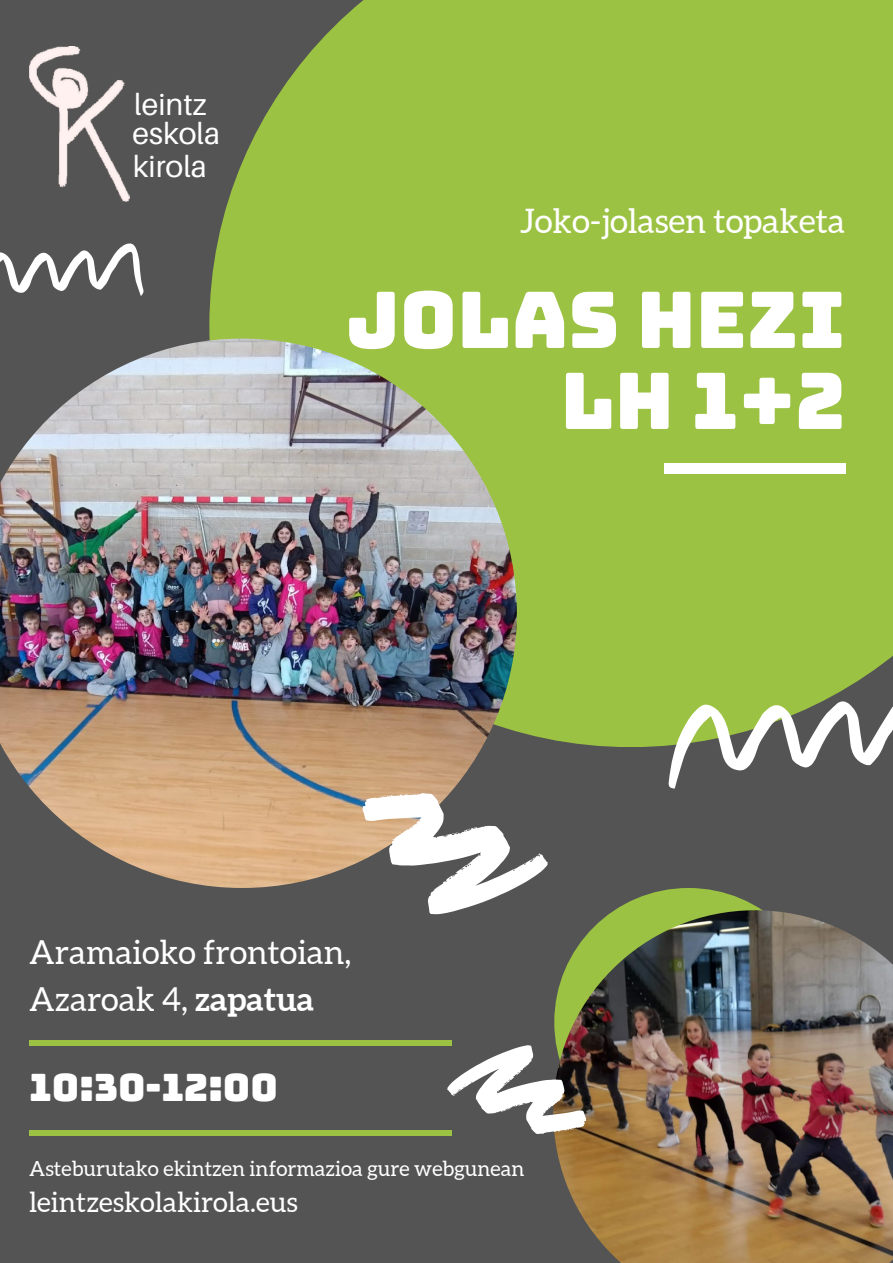
<style>
.page{position:relative;width:893px;height:1263px;background:#545454}
.page>*{position:absolute;margin:0;border:0;box-sizing:border-box;transform-origin:0 0}
.t1{font:78px "Bungee";color:#fff}
.t2{font:37.8px "Bungee";color:#fff}
.t3{font:33.75px "Aleo";color:#fff}
.t4{font:33.08px "Aleo";color:#fff}
.t5{font:30.22px "Aileron";color:#fff}
.t6{font:27.75px "Aleo";color:#fff}
.t7{font:20.85px "Aleo";color:#fff}
.s1{font-weight:700}
</style>
<div class="page">
<div style="left:209px;top:0;width:684px;height:747px;background:#9cc243"></div>
<div style="left:554px;top:888px;width:268px;height:268px;background:#9cc243;border-radius:50%"></div>
<img style="left:0;top:339px;width:517px;height:549px">
<img style="left:554px;top:910px;width:339px;height:353px">
<div style="left:29px;top:1040px;width:423px;height:5px;background:#9cc243"></div>
<div style="left:29px;top:1130px;width:423px;height:6px;background:#9cc243"></div>
<div style="left:664px;top:463px;width:181px;height:10px;background:#fff"></div>
<svg style="left:447px;top:1045px;width:139px;height:89px"></svg>
<svg style="left:355px;top:788px;width:193px;height:127px"></svg>
<svg style="left:668px;top:690px;width:225px;height:98px"></svg>
<svg style="left:0;top:243px;width:144px;height:53px"></svg>
<img style="left:29px;top:47px;width:101px;height:155px">
<p class="t5" style="left:134px;top:86px;width:74px">leintz</p>
<p class="t5" style="left:133px;top:115px;width:89px">eskola</p>
<p class="t5" style="left:133px;top:148px;width:76px">kirola</p>
<p class="t3" style="left:520px;top:202px;width:327px">Joko-jolasen topaketa</p>
<p class="t1" style="left:346px;top:281px;width:501px">JOLAS HEZI</p>
<p class="t1" style="left:560px;top:362px;width:286px">Lh 1+2</p>
<p class="t4" style="left:29px;top:934px;width:324px">Aramaioko frontoian,</p>
<p class="t4" style="left:29px;top:980px;width:286px">Azaroak 4, <span class="s1">zapatua</span></p>
<p class="t2" style="left:29px;top:1068px;width:250px">10:30-12:00</p>
<p class="t7" style="left:29px;top:1157px;width:497px">Asteburutako ekintzen informazioa gure webgunean</p>
<p class="t6" style="left:29px;top:1187px;width:270px">leintzeskolakirola.eus</p>
</div>
